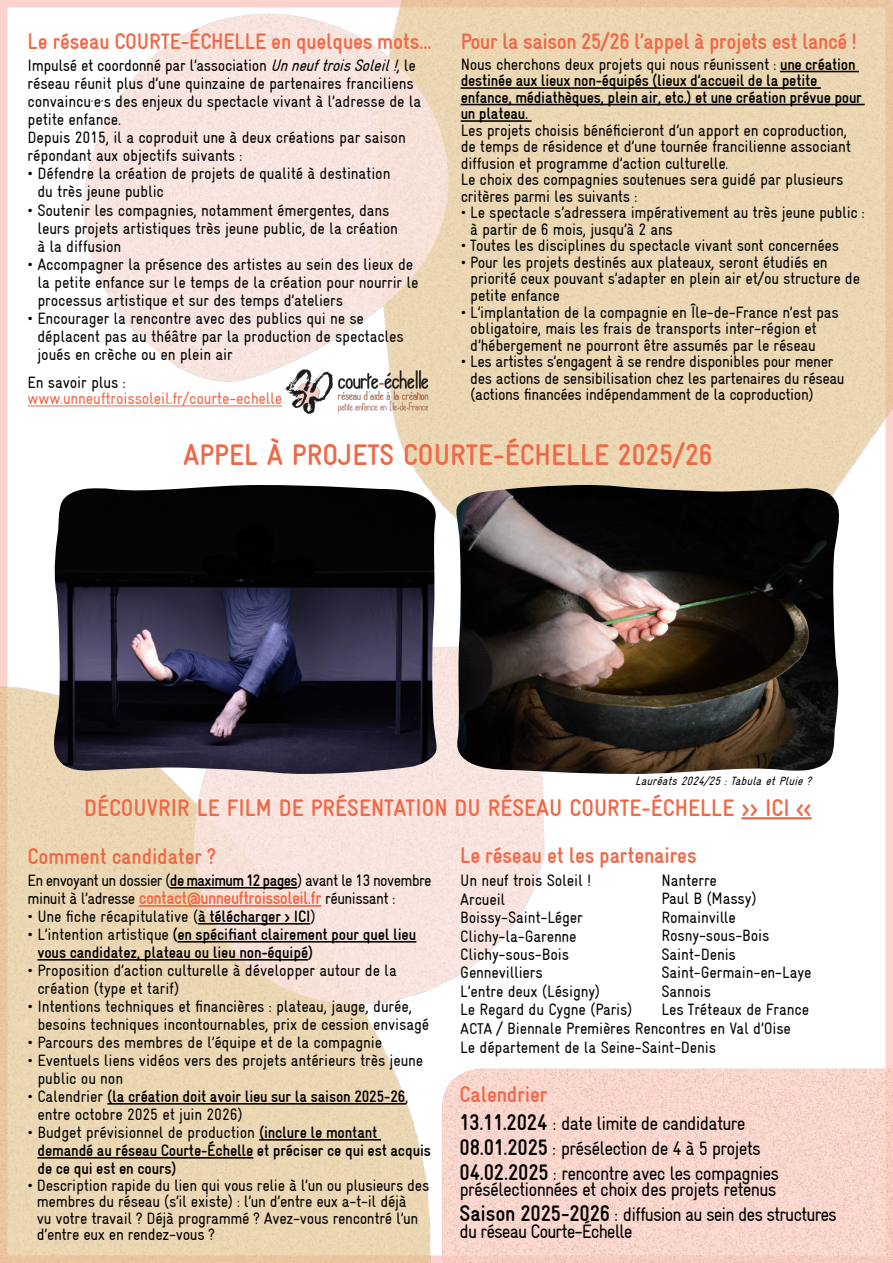
<style>
.page{position:relative;width:893px;height:1263px;background:#fff}
.page>*{position:absolute;margin:0;border:0;box-sizing:border-box;transform-origin:0 0}
.t1{font:700 30px "Gravur Condensed";color:#ef6847}
.t2{font:700 24px "Gravur Condensed";color:#ef6847}
.t3{font:700 22.5px "Gravur Condensed";letter-spacing:-.01em;color:#ef6847}
.t4{font:19.5px/24.9px "Gravur Condensed";letter-spacing:-.04em;color:#000101}
.t5{font:700 18px "Gravur Condensed";letter-spacing:-.03em;color:#ef6847}
.t6{font:16.5px/18.5px "Gravur Condensed";letter-spacing:-.01em;color:#000}
.t7{font:700 16.5px/18px "Gravur Condensed";letter-spacing:-.01em;color:#000}
.t8{font:16.5px "Gravur Condensed";letter-spacing:-.04em;color:#000}
.t9{font:16.5px "Gravur Condensed";letter-spacing:-.01em;color:#ef6847}
.t10{font:italic 12px "Gravur Condensed";color:#000}
.s1{font-style:italic}
.s2{font-weight:400}
.s3{font-weight:700}
.s4{font-weight:400;font-size:16.5px;color:#000}
.s5{font-size:15.6px}
.s6{font-weight:700;font-size:22.5px}
</style>
<div class="page">
<img style="left:0;top:644px;width:556px;height:619px">
<img style="left:9px;top:0;width:884px;height:791px">
<hr style="left:170px;top:887px;width:127px;height:1px;background:#000">
<hr style="left:139px;top:905px;width:182px;height:2px;background:#ef6847">
<hr style="left:198px;top:923px;width:112px;height:1px;background:#000">
<hr style="left:177px;top:941px;width:239px;height:1px;background:#000">
<hr style="left:37px;top:959px;width:271px;height:1px;background:#000">
<hr style="left:107px;top:1103px;width:298px;height:1px;background:#000">
<hr style="left:259px;top:1139px;width:122px;height:1px;background:#000">
<hr style="left:37px;top:1157px;width:216px;height:1px;background:#000">
<img style="left:442px;top:1069px;width:451px;height:194px">
<hr style="left:741px;top:817px;width:71px;height:2px;background:#ef6847">
<img style="left:52px;top:485px;width:386px;height:290px">
<img style="left:455px;top:485px;width:386px;height:289px">
<hr style="left:28px;top:406px;width:254px;height:1px;background:#ef6847">
<hr style="left:780px;top:71px;width:79px;height:1px;background:#000">
<hr style="left:461px;top:87px;width:360px;height:2px;background:#000">
<hr style="left:461px;top:104px;width:404px;height:1px;background:#000">
<hr style="left:461px;top:120px;width:71px;height:2px;background:#000">
<img style="left:282px;top:355px;width:149px;height:72px">
<h3 class="t3" style="left:28px;top:29px;width:405px">Le réseau COURTE-ÉCHELLE en quelques mots…</h3>
<p class="t6" style="left:28px;top:57px;width:395px;line-height:18px">Impulsé et coordonné par l’association <span class="s1">UnneuftroisSoleil!</span>, le réseau réunit plus d’une quinzaine de partenaires franciliens convaincu·e·s des enjeux du spectacle vivant à l’adresse de la petite enfance.<br>Depuis 2015, il a coproduit une à deux créations par saison répondant aux objectifs suivants :</p>
<p class="t6" style="left:37px;top:165px;width:355px;line-height:18px;text-indent:-10px">• Défendre la création de projets de qualité à destination du très jeune public</p>
<p class="t6" style="left:37px;top:201px;width:362px;line-height:18px;text-indent:-10px">• Soutenir les compagnies, notamment émergentes, dans leurs projets artistiques très jeune public, de la création à la diffusion</p>
<p class="t6" style="left:37px;top:255px;width:383px;line-height:18px;text-indent:-10px">• Accompagner la présence des artistes au sein des lieux de la petite enfance sur le temps de la création pour nourrir le processus artistique et sur des temps d’ateliers</p>
<p class="t6" style="left:37px;top:309px;width:368px;line-height:18px;text-indent:-10px">• Encourager la rencontre avec des publics qui ne se déplacent pas au théâtre par la production de spectacles joués en crèche ou en plein air</p>
<p class="t6" style="left:28px;top:373px;width:100px">En savoir plus :</p>
<p class="t9" style="left:28px;top:389px;width:256px">www.unneuftroissoleil.fr/courte-echelle</p>
<h3 class="t3" style="left:461px;top:29px;width:398px">Pour la saison 25/26 l’appel à projets est lancé !</h3>
<p class="t7" style="left:461px;top:56px;width:403px;line-height:16.5px"><span class="s2">Nous cherchons deux projets qui nous réunissent :</span> une création destinée aux lieux non-équipés (lieux d’accueil de la petite enfance, médiathèques, plein air, etc.) et une création prévue pour un plateau.</p>
<p class="t6" style="left:461px;top:122px;width:392px;line-height:16.5px">Les projets choisis bénéficieront d’un apport en coproduction, de temps de résidence et d’une tournée francilienne associant diffusion et programme d’action culturelle.<br>Le choix des compagnies soutenues sera guidé par plusieurs critères parmi les suivants :</p>
<p class="t6" style="left:470px;top:205px;width:396px;line-height:16.5px;text-indent:-10px">• Le spectacle s’adressera impérativement au très jeune public : à partir de 6 mois, jusqu’à 2 ans</p>
<p class="t6" style="left:461px;top:237px;width:380px">• Toutes les disciplines du spectacle vivant sont concernées</p>
<p class="t6" style="left:470px;top:254px;width:391px;line-height:16.5px;text-indent:-10px">• Pour les projets destinés aux plateaux, seront étudiés en priorité ceux pouvant s’adapter en plein air et/ou structure de petite enfance</p>
<p class="t6" style="left:470px;top:304px;width:370px;line-height:16.5px;text-indent:-10px">• L’implantation de la compagnie en Île-de-France n’est pas obligatoire, mais les frais de transports inter-région et d’hébergement ne pourront être assumés par le réseau</p>
<p class="t6" style="left:470px;top:353px;width:376px;line-height:16.5px;text-indent:-10px">• Les artistes s’engagent à se rendre disponibles pour mener des actions de sensibilisation chez les partenaires du réseau (actions financées indépendamment de la coproduction)</p>
<h1 class="t1" style="left:183px;top:438px;width:16px">APPE</h1>
<h1 class="t1" style="left:244px;top:438px;width:190px">L à PROJETS COURTE</h1>
<h1 class="t1" style="left:493px;top:438px;width:221px">-ÉCHELLE 2025/26</h1>
<p class="t10" style="left:635px;top:774px;width:181px">Lauréats2024/25:TabulaetPluie?</p>
<h2 class="t2" style="left:84px;top:794px;width:729px">DécouvrIR le film de présentati on du réseau Courte-Échelle &gt;&gt; ici &lt;&lt;</h2>
<h3 class="t3" style="left:28px;top:844px;width:190px">Comment candidater ?</h3>
<p class="t8" style="left:28px;top:871px;width:406px">En envoyant un dossier (<span class="s3">de maximum 12 pages</span>) avant le 13 novembre</p>
<p class="t5" style="left:28px;top:888px;width:369px"><span class="s4">minuit à l’adresse</span> contact@unneuftroissoleil.fr <span class="s4">réunissant :</span></p>
<p class="t6" style="left:28px;top:907px;width:290px">• Une fiche récapitulative (<span class="s3">à télécharger &gt; ICI</span>)</p>
<p class="t7" style="left:37px;top:926px;width:380px;text-indent:-10px"><span class="s2">• L’intention artistique</span> (en spécifiant clairement pour quel lieu vous candidatez, plateau ou lieu non-équipé)</p>
<p class="t6" style="left:37px;top:961px;width:361px;line-height:18px;text-indent:-10px">• Proposition d’action culturelle à développer autour de la création (type et tarif)</p>
<p class="t6" style="left:37px;top:997px;width:393px;line-height:18px;text-indent:-10px">• Intentions techniques et financières : plateau, jauge, durée, besoins techniques incontournables, prix de cession envisagé</p>
<p class="t6" style="left:28px;top:1033px;width:356px">• Parcours des membres de l’équipe et de la compagnie</p>
<p class="t6" style="left:37px;top:1051px;width:387px;line-height:18px;text-indent:-10px">• Eventuels liens vidéos vers des projets antérieurs très jeune public ou non</p>
<p class="t7" style="left:37px;top:1088px;width:373px;text-indent:-10px"><span class="s2">• Calendrier</span> (la création doit avoir lieu sur la saison 2025-26<span class="s2">, entre octobre 2025 et juin 2026)</span></p>
<p class="t7" style="left:37px;top:1124px;width:395px;text-indent:-10px"><span class="s2">• Budget prévisionnel de production</span> (inclure le montant demandé au réseau Courte-Échelle et préciser ce qui est acquis de ce qui est en cours)</p>
<p class="t6" style="left:37px;top:1177px;width:394px;line-height:16.5px;text-indent:-9px">• Description rapide du lien qui vous relie à l’un ou plusieurs des membres du réseau (s’il existe) : l’un d’entre eux a-t-il déjà<br>vu votre travail ? Déjà programmé ? Avez-vous rencontré l’un d’entre eux en rendez-vous ?</p>
<h3 class="t3" style="left:460px;top:843px;width:238px">Le réseau et les partenaires</h3>
<p class="t6" style="left:460px;top:871px;width:332px">Un neuf trois Soleil !<br>Arcueil<br>Boissy-Saint-Léger<br>Clichy-la-Garenne<br>Clichy-sous-Bois<br>Gennevilliers<br>L’entre deux (Lésigny)<br>Le Regard du Cygne (Paris)<br><span class="s5">ACTA</span> / Biennale Premières Rencontres en Val d’Oise<br>Le département de la Seine-Saint-Denis</p>
<h3 class="t3" style="left:460px;top:1081px;width:90px">Calendrier</h3>
<p class="t4" style="left:460px;top:1111px;width:321px"><span class="s6">13.11.2024</span> : date limite de candidature<br><span class="s6">08.01.2025</span> : présélection de 4 à 5 projets<br><span class="s6">04.02.2025</span> : rencontre avec les compagnies</p>
<p class="t4" style="left:459px;top:1177px;width:379px">présélectionnées et choix des projets retenus<br><span class="s6">Saison 2025-2026</span> : diffusion au sein des structures</p>
<p class="t4" style="left:459px;top:1218px;width:175px">du réseau Courte-Échelle</p>
<p class="t6" style="left:661px;top:871px;width:151px">Nanterre<br>Paul B (Massy)<br>Romainville<br>Rosny-sous-Bois<br>Saint-Denis<br>Saint-Germain-en-Laye<br>Sannois<br>Les Tréteaux de France</p>
</div>
